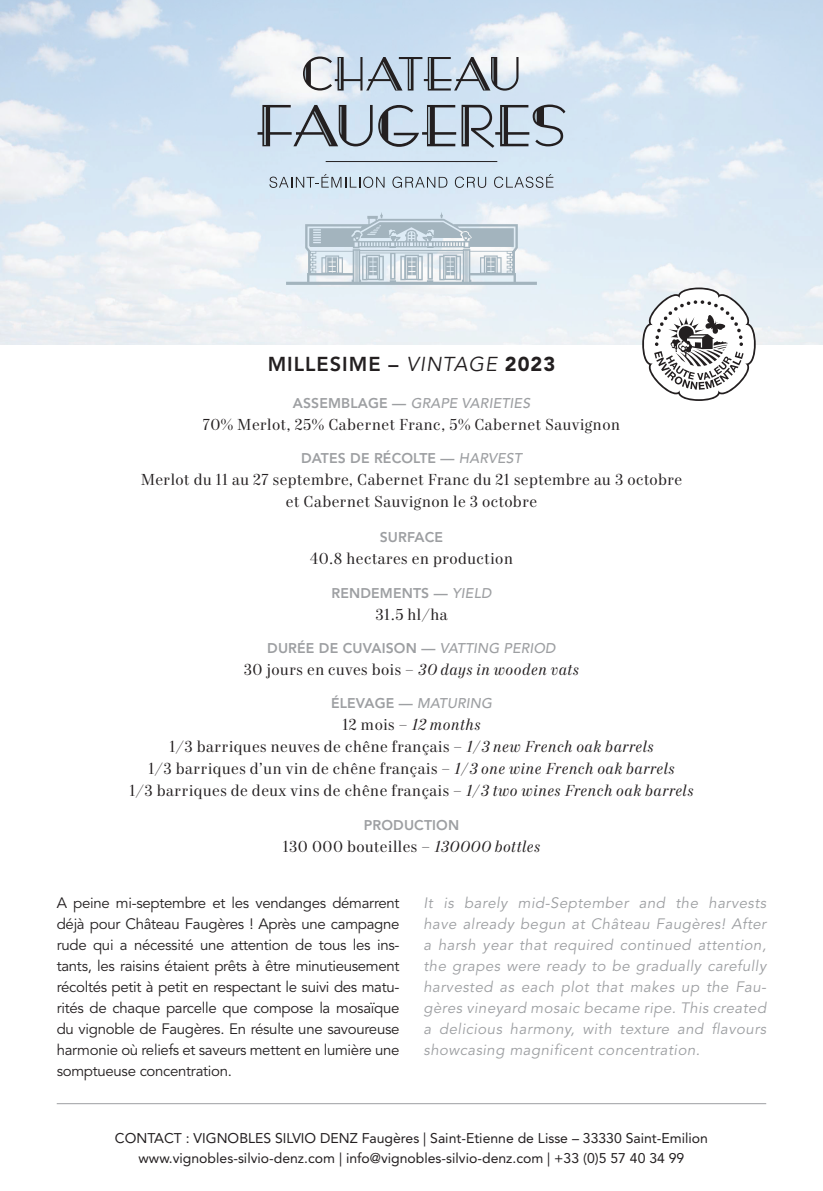
<style>
.page{position:relative;width:823px;height:1191px;background:#fff}
.page>*{position:absolute;margin:0;border:0;box-sizing:border-box;transform-origin:0 0}
.t1{font:800 20px "Avenir LT Std";letter-spacing:.05em;color:#231f20}
.texte_courant{font:16px/22px "Mort Modern 08";letter-spacing:.03em;color:#231f20;text-align:center}
.t2{font:15px/21px "Avenir LT Std";letter-spacing:-.02em;color:#231f20;text-align:justify}
.t3{font:italic 15px/21px "Avenir LT Std";letter-spacing:.03em;color:#9d9fa2;text-align:justify}
.t4{font:14px/20px "Avenir LT Std";color:#231f20;text-align:center}
.texte_courant-2{font:800 14px "Avenir LT Std";letter-spacing:.01em;color:#9d9fa2}
.texte_courant-3{font:italic 500 14px "Avenir LT Std";letter-spacing:.01em;color:#9d9fa2}
.s1{font-weight:400;font-style:italic}
.s2{font-weight:900}
.s3{font-weight:800;font-style:normal}
.s4{font-weight:500;font-style:italic}
.s5{font-style:italic}
</style>
<div class="page">
<hr style="left:57px;top:1103px;width:708px;height:1px;background:#9d9fa2">
<img style="left:0;top:0;width:822px;height:344px">
<svg style="left:269px;top:174px;width:115px;height:14px;background:#b3c1cc"></svg>
<svg style="left:392px;top:177px;width:55px;height:11px"></svg>
<svg style="left:454px;top:177px;width:32px;height:11px"></svg>
<svg style="left:493px;top:174px;width:60px;height:14px"></svg>
<hr style="left:325px;top:161px;width:172px;height:1px;background:#231f20">
<svg style="left:303px;top:57px;width:215px;height:34px;background:#a9b3bd"></svg>
<svg style="left:257px;top:105px;width:115px;height:41px;background:#a3afbc"></svg>
<svg style="left:378px;top:105px;width:187px;height:43px;background:#a2aeba"></svg>
<hr style="left:264px;top:107px;width:1px;height:37px;background:#a3b4be">
<svg style="left:286px;top:212px;width:250px;height:73px;background:#cad6de"></svg>
<svg style="left:639px;top:287px;width:118px;height:114px"></svg>
<p class="t1" style="left:267px;top:352px;width:289px">MILLESIME – <span class="s1">VINTAGE</span> <span class="s2">2023</span></p>
<p class="texte_courant-3" style="left:293px;top:395px;width:239px"><span class="s3">ASSEMBLAGE —</span> GRAPE VARIETIES</p>
<p class="texte_courant" style="left:203px;top:414px;width:418px">70% Merlot, 25% Cabernet Franc, 5% Cabernet Sauvignon</p>
<p class="texte_courant-2" style="left:301px;top:450px;width:222px">DATES DE RÉCOLTE — <span class="s4">HARVEST</span></p>
<p class="texte_courant" style="left:141px;top:469px;width:542px">Merlot du 11 au 27 septembre, Cabernet Franc du 21 septembre au 3 octobre et Cabernet Sauvignon le 3 octobre</p>
<p class="texte_courant-2" style="left:379px;top:529px;width:65px">SURFACE</p>
<p class="texte_courant" style="left:310px;top:549px;width:204px">40.8 hectares en production</p>
<p class="texte_courant-2" style="left:331px;top:584px;width:161px">RENDEMENTS — <span class="s4">YIELD</span></p>
<p class="texte_courant" style="left:375px;top:604px;width:74px">31.5 hl/ha</p>
<p class="texte_courant-2" style="left:267px;top:640px;width:290px">DURÉE DE CUVAISON — <span class="s4">VATTING PERIOD</span></p>
<p class="texte_courant" style="left:244px;top:659px;width:336px">30 jours en cuves bois – <span class="s5">30 days in wooden vats</span></p>
<p class="texte_courant-2" style="left:331px;top:695px;width:162px">ÉLEVAGE — <span class="s4">MATURING</span></p>
<p class="texte_courant" style="left:169px;top:715px;width:485px">12 mois – <span class="s5">12 months<br></span>1/3 barriques neuves de chêne français – <span class="s5">1/3 new French oak barrels</span></p>
<p class="texte_courant" style="left:148px;top:759px;width:527px">1/3 barriques d’un vin de chêne français – <span class="s5">1/3 one wine French oak barrels</span></p>
<p class="texte_courant" style="left:129px;top:781px;width:565px">1/3 barriques de deux vins de chêne français – <span class="s5">1/3 two wines French oak barrels</span></p>
<p class="texte_courant-2" style="left:363px;top:816px;width:97px">PRODUCTION</p>
<p class="texte_courant" style="left:282px;top:836px;width:259px">130 000 bouteilles – <span class="s5">130000 bottles</span></p>
<p class="t2" style="left:57px;top:892px;width:344px">A peine mi-septembre et les vendanges démarrent déjà pour Château Faugères ! Après une campagne rude qui a nécessité une attention de tous les ins&shy;tants, les raisins étaient prêts à être minutieusement récoltés petit à petit en respectant le suivi des matu&shy;rités de chaque parcelle que compose la mosaïque du vignoble de Faugères. En résulte une savoureuse harmonie où reliefs et saveurs mettent en lumière une somptueuse concentration.</p>
<p class="t3" style="left:423px;top:892px;width:344px">It is barely mid-September and the harvests have already begun at Château Faugères! After a harsh year that required continued attention, the grapes were ready to be gradually carefully harvested as each plot that makes up the Fau&shy;gères vineyard mosaic became ripe. This created a delicious harmony, with texture and flavours showcasing magnificent concentration.</p>
<p class="t4" style="left:115px;top:1127px;width:594px">CONTACT : VIGNOBLES SILVIO DENZ Faugères | Saint-Etienne de Lisse – 33330 Saint-Emilion www.vignobles-silvio-denz.com | info@vignobles-silvio-denz.com | +33 (0)5 57 40 34 99</p>
</div>
